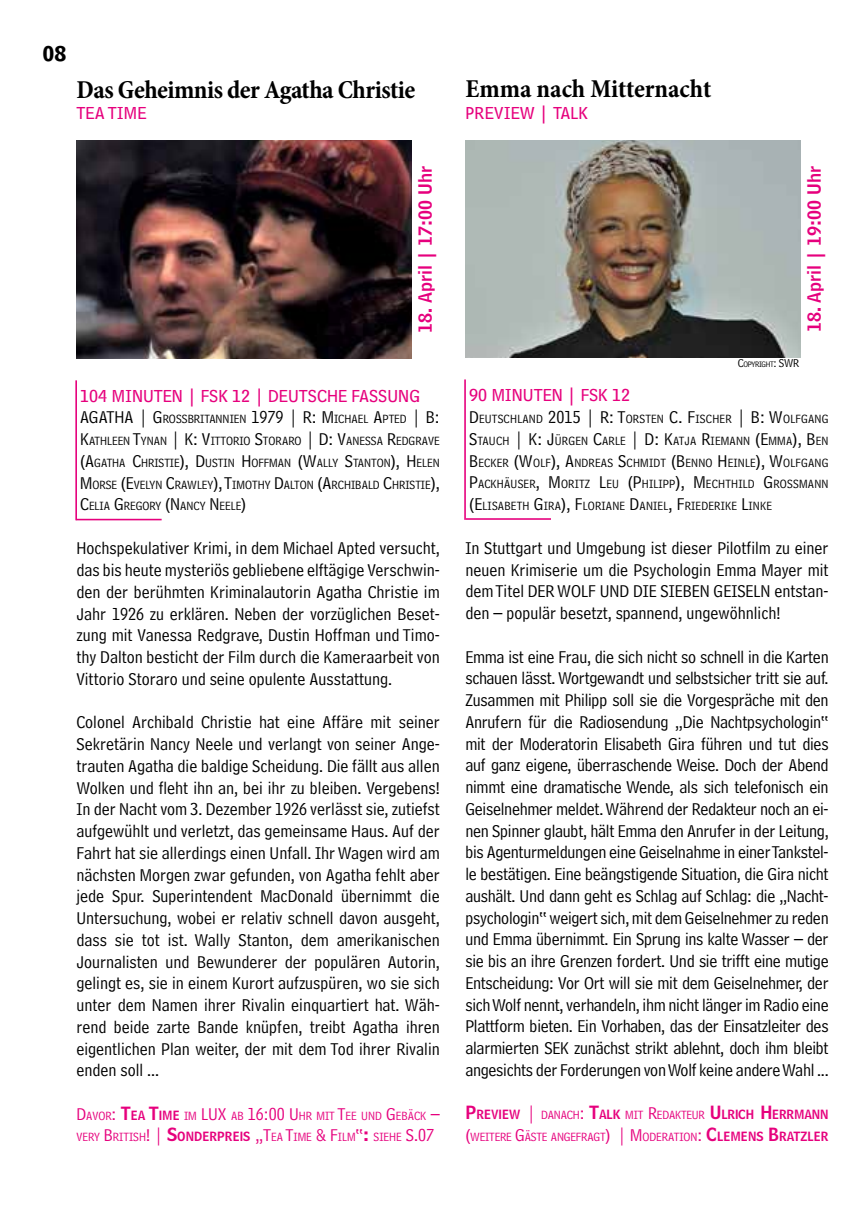
<style>
.page{position:relative;width:857px;height:1225px;background:#fff}
.page>*{position:absolute;margin:0;border:0;box-sizing:border-box;transform-origin:0 0}
.t1{font:700 condensed 26px "Minion Pro";letter-spacing:-.02em;color:#000}
.t2{font:700 condensed 26px "Minion Pro";color:#000}
.t3{font:18px/21.8px "Bell Centennial Address";color:#000;text-align:justify}
.t4{font:18px "Bell Centennial Sub Caption";color:#e6007d}
.t5{font:18px "Bell Centennial Name And Number";color:#e6007d}
.t6{font:18px "Bell Centennial Address";color:#000}
.t7{font:18px "Bell Centennial Bold Listing";color:#000}
.t8{font:12.6px/21.8px "Bell Centennial Address";letter-spacing:.01em;color:#000;text-align:justify}
.t9{font:12.6px/21.8px "Bell Centennial Address";color:#e6007d}
.t10{font:12.6px "Bell Centennial Name And Number";letter-spacing:-.015em;color:#e6007d}
.t11{font:8.4px "Bell Centennial Address";letter-spacing:-.035em;color:#000}
.s1{font-size:18px}
.s2{font-family:"Bell Centennial Name And Number";font-size:18px}
.s3{font-family:"Bell Centennial Name And Number"}
.s4{font-size:12px}
.s5{font-family:"Bell Centennial Address";font-size:18px}
.s6{font-family:"Bell Centennial Address"}
</style>
<div class="page">
<hr style="left:75px;top:380px;width:2px;height:140px;background:#e6007d">
<img style="left:77px;top:141px;width:334px;height:217px">
<hr style="left:76px;top:519px;width:85px;height:1px;background:#e6007d">
<hr style="left:464px;top:379px;width:1px;height:141px;background:#e6007d">
<img style="left:465px;top:140px;width:335px;height:218px">
<hr style="left:465px;top:518px;width:85px;height:2px;background:#e6007d">
<p class="t7" style="left:43px;top:41px;width:26px">08</p>
<h1 class="t1" style="left:76px;top:71px;width:340px">Das Geheimnis der Agatha Christie</h1>
<p class="t4" style="left:76px;top:102px;width:71px">TEA TIME</p>
<p class="t5" style="left:413px;top:333px;width:168px;rotate:-90deg">18. April | 17:00 Uhr</p>
<p class="t4" style="left:80px;top:385px;width:341px">104 MINUTEN | FSK 12 | DEUTSCHE FASSUNG</p>
<p class="t6" style="left:80px;top:407px;width:28px">AGATHA</p>
<p class="t8" style="left:80px;top:408px;width:361px;text-indent:58px"><span class="s1">| G</span>ROSSBRITANNIEN <span class="s1">1979 | R: M</span>ICHAEL <span class="s1">A</span>PTED <span class="s1">| B:<br>K</span>ATHLEEN <span class="s1">T</span>YNAN <span class="s1">| K: V</span>ITTORIO <span class="s1">S</span>TORARO <span class="s1">| D: V</span>ANESSA <span class="s1">R</span>EDGRAVE <span class="s1">(A</span>GATHA <span class="s1">C</span>HRISTIE<span class="s1">), D</span> USTIN <span class="s1">H</span> OFFMAN <span class="s1">(W</span>ALLY <span class="s1">S</span>TANTON<span class="s1">), H</span> ELEN <span class="s1">M</span> ORSE <span class="s1">(E</span>VELYN <span class="s1">C</span>RAWLEY<span class="s1">), T</span>IMOTHY <span class="s1">D</span>ALTON <span class="s1">(A</span>RCHIBALD <span class="s1">C</span>HRISTIE<span class="s1">), C</span>ELIA <span class="s1">G</span>REGORY <span class="s1">(N</span> ANCY <span class="s1">N</span> EELE<span class="s1">)</span></p>
<p class="t3" style="left:76px;top:537px;width:364px">Hochspekulativer Krimi, in dem Michael Apted versucht, das bis heute mysteriös gebliebene elftägige Verschwin&shy;den der berühmten Kriminalautorin Agatha Christie im Jahr 1926 zu erklären. Neben der vorzüglichen Beset&shy;zung mit Vanessa Redgrave, Dustin Hoffman und Timo&shy;thy Dalton besticht der Film durch die Kameraarbeit von Vittorio Storaro und seine opulente Ausstattung.</p>
<p class="t3" style="left:76px;top:711px;width:364px">Colonel Archibald Christie hat eine Affäre mit seiner Sekretärin Nancy Neele und verlangt von seiner Ange&shy;trauten Agatha die baldige Scheidung. Die fällt aus allen Wolken und fleht ihn an, bei ihr zu bleiben. Vergebens!<br>In der Nacht vom 3. Dezember 1926 verlässt sie, zutiefst aufgewühlt und verletzt, das gemeinsame Haus. Auf der Fahrt hat sie allerdings einen Unfall. Ihr Wagen wird am nächsten Morgen zwar gefunden, von Agatha fehlt aber jede Spur. Superintendent MacDonald übernimmt die Untersuchung, wobei er relativ schnell davon ausgeht, dass sie tot ist. Wally Stanton, dem amerikanischen Journalisten und Bewunderer der populären Autorin, gelingt es, sie in einem Kurort aufzuspüren, wo sie sich unter dem Namen ihrer Rivalin einquartiert hat. Wäh&shy;rend beide zarte Bande knüpfen, treibt Agatha ihren eigentlichen Plan weiter, der mit dem Tod ihrer Rivalin enden soll ...</p>
<p class="t9" style="left:76px;top:1104px;width:364px"><span class="s1">D</span>AVOR<span class="s1">:</span> <span class="s2">T</span><span class="s3">EA</span> <span class="s2">T</span><span class="s3">IM E</span> IM <span class="s1">LUX</span> AB <span class="s1">16:00 U</span> HR MIT <span class="s1">T</span>EE UND <span class="s1">G</span>EBÄCK <span class="s1">–<br></span>VERY <span class="s1">B</span> RITISH<span class="s1">! |</span> <span class="s2">S</span><span class="s3">ONDERPREIS</span> <span class="s1">„T</span>EA <span class="s1">T</span>IME <span class="s1">&amp; F</span>ILM<span class="s1">“</span><span class="s2">:</span> SIEHE <span class="s1">S.07</span></p>
<h1 class="t2" style="left:465px;top:71px;width:247px">Emma nach Mitternacht</h1>
<p class="t4" style="left:465px;top:102px;width:124px">PREVIEW | TALK</p>
<p class="t5" style="left:802px;top:332px;width:168px;rotate:-90deg">18. April | 19:00 Uhr</p>
<p class="t11" style="left:737px;top:360px;width:49px"><span class="s4">C</span>OPYRIGHT<span class="s4">: SWR</span></p>
<p class="t4" style="left:469px;top:384px;width:162px">90 MINUTEN | FSK 12</p>
<p class="t8" style="left:469px;top:408px;width:361px"><span class="s1">D</span> EUTSCHLAND <span class="s1">2015 | R: T</span>ORSTEN <span class="s1">C. F</span>ISCHER <span class="s1">| B: W</span>OLFGANG <span class="s1">S</span>TAUCH <span class="s1">| K: J</span>ÜRGEN <span class="s1">C</span>ARLE <span class="s1">| D: K</span>ATJA <span class="s1">R</span>IEMANN <span class="s1">(E</span>MMA<span class="s1">), B</span> EN <span class="s1">B</span> ECKER <span class="s1">(W</span>OLF<span class="s1">), A</span>NDREAS <span class="s1">S</span>CHMIDT <span class="s1">(B</span> ENNO <span class="s1">H</span> EINLE<span class="s1">), W</span>OLFGANG <span class="s1">P</span>ACKHÄUSER<span class="s1">, M</span> ORITZ <span class="s1">L</span>EU <span class="s1">(P</span>HILIPP<span class="s1">), M</span> ECHTHILD <span class="s1">G</span>ROSSMANN <span class="s1">(E</span>LISABETH <span class="s1">G</span>IRA<span class="s1">), F</span>LORIANE <span class="s1">D</span>ANIEL<span class="s1">, F</span>RIEDERIKE <span class="s1">L</span>INKE</p>
<p class="t3" style="left:465px;top:537px;width:364px">In Stuttgart und Umgebung ist dieser Pilotfilm zu einer neuen Krimiserie um die Psychologin Emma Mayer mit dem Titel DER WOLF UND DIE SIEBEN GEISELN entstan&shy;den – populär besetzt, spannend, ungewöhnlich!</p>
<p class="t3" style="left:465px;top:646px;width:364px">Emma ist eine Frau, die sich nicht so schnell in die Karten schauen lässt. Wortgewandt und selbstsicher tritt sie auf.<br>Zusammen mit Philipp soll sie die Vorgespräche mit den Anrufern für die Radiosendung „Die Nachtpsychologin“ mit der Moderatorin Elisabeth Gira führen und tut dies auf ganz eigene, überraschende Weise. Doch der Abend nimmt eine dramatische Wende, als sich telefonisch ein Geiselnehmer meldet. Während der Redakteur noch an ei&shy;nen Spinner glaubt, hält Emma den Anrufer in der Leitung, bis Agenturmeldungen eine Geiselnahme in einer Tankstel&shy;le bestätigen. Eine beängstigende Situation, die Gira nicht aushält. Und dann geht es Schlag auf Schlag: die „Nacht&shy;psychologin“ weigert sich, mit dem Geiselnehmer zu reden und Emma übernimmt. Ein Sprung ins kalte Wasser – der sie bis an ihre Grenzen fordert. Und sie trifft eine mutige Entscheidung: Vor Ort will sie mit dem Geiselnehmer, der sich Wolf nennt, verhandeln, ihm nicht länger im Radio eine Plattform bieten. Ein Vorhaben, das der Einsatzleiter des alarmierten SEK zunächst strikt ablehnt, doch ihm bleibt angesichts der Forderungen von Wolf keine andere Wahl ...</p>
<p class="t10" style="left:465px;top:1106px;width:364px"><span class="s1">P</span>REVIEW <span class="s5">|</span> <span class="s6">DANACH</span><span class="s5">:</span> <span class="s1">T</span>ALK <span class="s6">MIT</span> <span class="s5">R</span><span class="s6">EDAKTEUR</span> <span class="s1">U</span> LRICH <span class="s1">H</span> ERRMANN</p>
<p class="t9" style="left:465px;top:1126px;width:364px"><span class="s1">(</span>WEITERE <span class="s1">G</span>ÄSTE ANGEFRAGT<span class="s1">) | M</span> ODERATION<span class="s1">:</span> <span class="s2">C</span><span class="s3">LEM ENS</span> <span class="s2">B</span><span class="s3">RATZLER</span></p>
</div>
